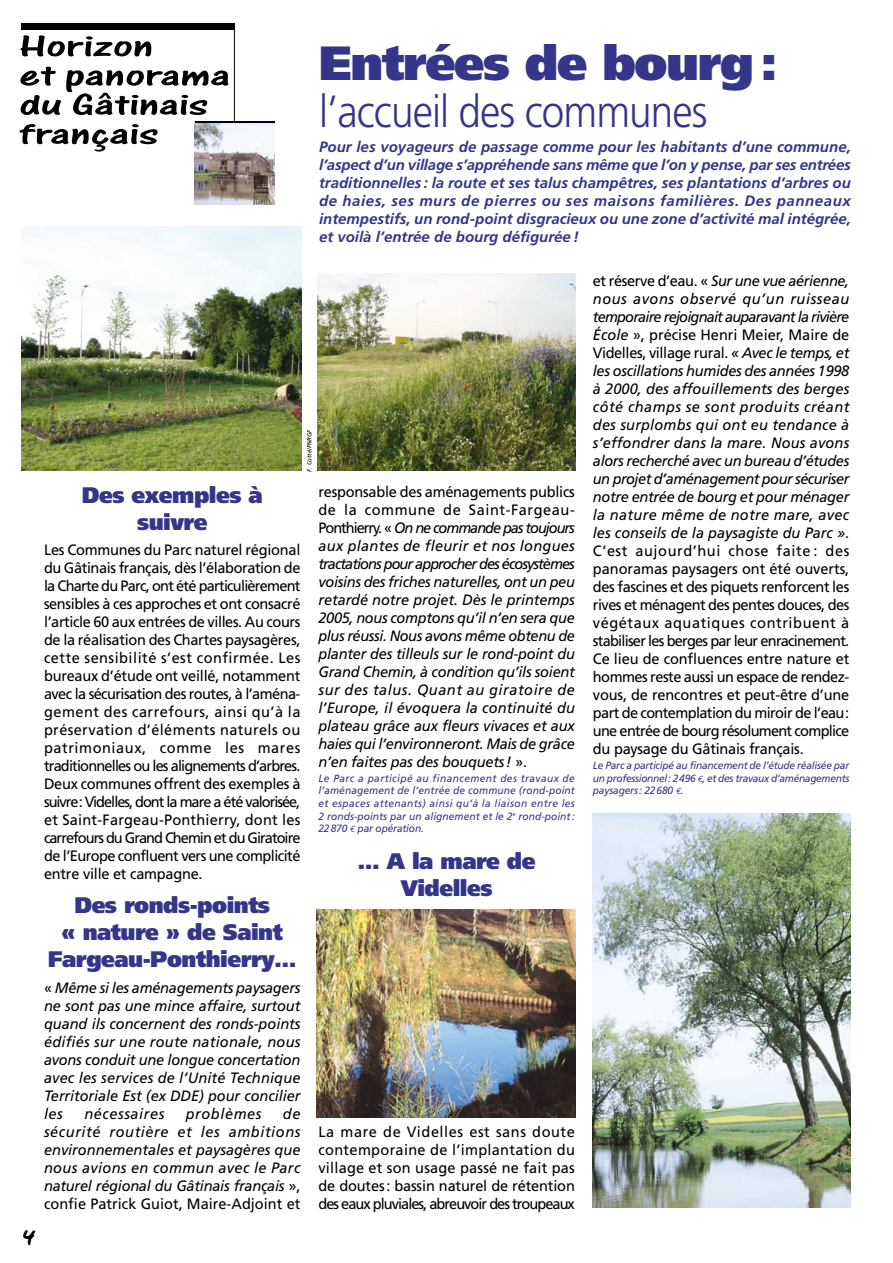
<style>
.page{position:relative;width:893px;height:1263px;background:#fff}
.page>*{position:absolute;margin:0;border:0;box-sizing:border-box;transform-origin:0 0}
.t1{font:900 48px "Frutiger";letter-spacing:-.03em;color:#353589}
.t2{font:300 45px "Frutiger";letter-spacing:-.02em;color:#353589;scale:.9 1}
.t3{font:24px "Rustys Hand";color:#000}
.t4{font:900 22.5px/27px "Frutiger";letter-spacing:-.02em;color:#353589;text-align:center}
.t5{font:15px/18px "Frutiger";letter-spacing:-.04em;color:#000;text-align:justify}
.t6{font:italic 15px/18px "Frutiger";letter-spacing:-.015em;color:#000;text-align:justify}
.t7{font:italic 700 15px/18px "Frutiger";color:#353589;text-align:justify}
.t8{font:italic 15px "Frutiger";letter-spacing:.04em;color:#000}
.t9{font:italic 10.5px/12.6px "Frutiger";letter-spacing:-.015em;color:#353589;text-align:justify}
.t10{font:italic 6px "Frutiger";color:#000}
.s1{font-style:normal}
.s2{font-family:"Euro Mono";font-size:9px}
.s3{font-style:italic}
</style>
<div class="page">
<div style="left:21px;top:23px;width:213px;height:7px;background:#000"></div>
<hr style="left:195px;top:121px;width:79px;height:2px;background:#000">
<svg style="left:20px;top:35px;width:131px;height:21px"></svg>
<svg style="left:19px;top:124px;width:139px;height:28px"></svg>
<hr style="left:234px;top:23px;width:1px;height:99px;background:#000">
<svg style="left:20px;top:67px;width:208px;height:48px"></svg>
<img style="left:194px;top:124px;width:81px;height:80px">
<img style="left:316px;top:910px;width:259px;height:208px">
<img style="left:592px;top:813px;width:258px;height:395px">
<img style="left:21px;top:226px;width:280px;height:245px">
<img style="left:317px;top:274px;width:258px;height:197px">
<h1 class="t1" style="left:319px;top:46px;width:460px">Entrées de bourg :</h1>
<h2 class="t2" style="left:319px;top:95px;width:433px">l’accueil des communes</h2>
<p class="t7" style="left:319px;top:139px;width:533px">Pour les voyageurs de passage comme pour les habitants d’une commune, l’aspect d’un village s’appréhende sans même que l’on y pense, par ses entrées traditionnelles : la route et ses talus champêtres, ses plantations d’arbres ou de haies, ses murs de pierres ou ses maisons familières. Des panneaux intempestifs, un rond-point disgracieux ou une zone d’activité mal intégrée, et voilà l’entrée de bourg défigurée !</p>
<h3 class="t3" style="left:21px;top:1229px;width:16px">4</h3>
<p class="t10" style="left:307px;top:472px;width:44px;rotate:-90deg">F. Cotté/PNRGF</p>
<h3 class="t4" style="left:82px;top:484px;width:182px">Des exemples à suivre</h3>
<p class="t5" style="left:44px;top:543px;width:258px">Les Communes du Parc naturel régional du Gâtinais français, dès l’élaboration de la Charte du Parc, ont été particulièrement sensibles à ces approches et ont consacré l’article 60 aux entrées de villes. Au cours de la réalisation des Chartes paysagères, cette sensibilité s’est confirmée. Les bureaux d’étude ont veillé, notamment avec la sécurisation des routes, à l’aména&shy;gement des carrefours, ainsi qu’à la préservation d’éléments naturels ou patrimoniaux, comme les mares traditionnelles ou les alignements d’arbres.<br>Deux communes offrent des exemples à suivre: Videlles, dont la mare a été valorisée, et Saint-Fargeau-Ponthierry, dont les carrefours du Grand Chemin et du Giratoire de l’Europe confluent vers une complicité entre ville et campagne.</p>
<h3 class="t4" style="left:48px;top:895px;width:249px">Des ronds-points<br>« nature » de Saint<br>Fargeau-Ponthierry…</h3>
<p class="t6" style="left:44px;top:980px;width:258px"><span class="s1">«</span> Même si les aménagements paysagers ne sont pas une mince affaire, surtout quand ils concernent des ronds-points édifiés sur une route nationale, nous avons conduit une longue concertation avec les services de l’Unité Technique Territoriale Est (ex DDE) pour concilier les</p>
<p class="t6" style="left:44px;top:1106px;width:258px;text-indent:239px">de sécurité routière et les ambitions environnementales et paysagères que nous avions en commun avec le Parc naturel régional du Gâtinais français <span class="s1">», confie Patrick Guiot, Maire-Adjoint et</span></p>
<p class="t8" style="left:84px;top:1108px;width:82px">nécessaires</p>
<p class="t8" style="left:186px;top:1108px;width:77px">problèmes</p>
<p class="t6" style="left:318px;top:485px;width:258px"><span class="s1">responsable des aménagements publics de la commune de Saint-Fargeau-Ponthierry. «</span> On ne commande pas toujours aux plantes de fleurir et nos longues tractations pour approcher des écosystèmes voisins des friches naturelles, ont un peu retardé notre projet. Dès le printemps 2005, nous comptons qu’il n’en sera que plus réussi. Nous avons même obtenu de planter des tilleuls sur le rond-point du Grand Chemin, à condition qu’ils soient sur des talus. Quant au giratoire de l’Europe, il évoquera la continuité du plateau grâce aux fleurs vivaces et aux haies qui l’environneront. Mais de grâce n’en faites pas des bouquets! <span class="s1">».</span></p>
<p class="t9" style="left:318px;top:773px;width:258px">Le Parc a participé au financement des travaux de l’aménagement de l’entrée de commune (rond-point et espaces attenants) ainsi qu’à la liaison entre les 2 ronds-points par un alignement et le 2<sup>e</sup> rond-point :<br>22870 <span class="s2">€</span> par opération.</p>
<h3 class="t4" style="left:358px;top:850px;width:179px">… A la mare de<br>Videlles</h3>
<p class="t5" style="left:318px;top:1125px;width:258px">La mare de Videlles est sans doute contemporaine de l’implantation du village et son usage passé ne fait pas de doutes: bassin naturel de rétention des eaux pluviales, abreuvoir des troupeaux</p>
<p class="t5" style="left:593px;top:274px;width:258px">et réserve d’eau. « <span class="s3">Sur une vue aérienne, nous avons observé qu’un ruisseau temporaire rejoignait auparavant la rivière École</span> », précise Henri Meier, Maire de Videlles, village rural. <span class="s3">« Avec le temps, et les oscillations humides des années 1998 à 2000, des affouillements des berges côté champs se sont produits créant des surplombs qui ont eu tendance à s’effondrer dans la mare. Nous avons alors recherché avec un bureau d’études un projet d’aménagement pour sécuriser notre entrée de bourg et pour ménager la nature même de notre mare, avec les conseils de la paysagiste du Parc »</span>.<br>C’est aujourd’hui chose faite : des panoramas paysagers ont été ouverts, des fascines et des piquets renforcent les rives et ménagent des pentes douces, des végétaux aquatiques contribuent à stabiliser les berges par leur enracinement.<br>Ce lieu de confluences entre nature et hommes reste aussi un espace de rendez&shy;vous, de rencontres et peut-être d’une part de contemplation du miroir de l’eau: une entrée de bourg résolument complice du paysage du Gâtinais français.</p>
<p class="t9" style="left:593px;top:760px;width:258px">Le Parc a participé au financement de l’étude réalisée par un professionnel: 2496 <span class="s2">€</span>, et des travaux d’aménagements paysagers: 22680 <span class="s2">€</span>.</p>
</div>
